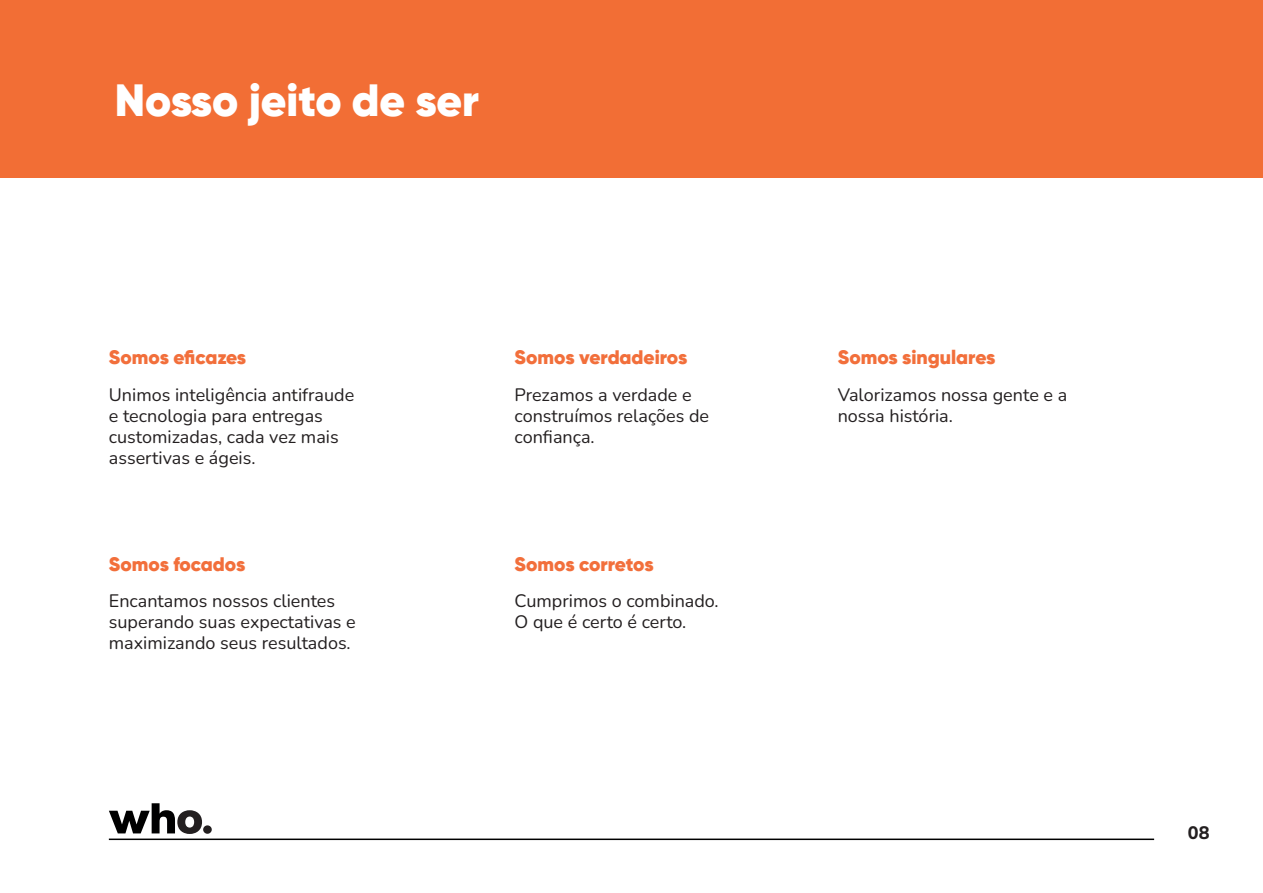
<style>
.page{position:relative;width:1263px;height:893px;background:#fff}
.page>*{position:absolute;margin:0;border:0;box-sizing:border-box;transform-origin:0 0}
.t1{font:900 45px "Gilroy";color:#fff}
.t2{font:900 19.5px "Gilroy";color:#f26f3b}
.t3{font:200 18px/21px "Nunito";color:#231f20}
</style>
<div class="page">
<div style="left:0;top:0;width:1263px;height:178px;background:#f26e35"></div>
<hr style="left:109px;top:838px;width:1045px;height:2px;background:#000">
<svg style="left:109px;top:803px;width:93px;height:31px"></svg>
<div style="left:203px;top:825px;width:9px;height:9px;background:#231f20;border-radius:50%"></div>
<p class="t1" style="left:115px;top:71px;width:366px">Nosso jeito de ser</p>
<p class="t2" style="left:109px;top:344px;width:139px">Somos eficazes</p>
<p class="t3" style="left:109px;top:384px;width:247px">Unimos inteligência antifraude e tecnologia para entregas customizadas, cada vez mais assertivas e ágeis.</p>
<p class="t2" style="left:109px;top:552px;width:138px">Somos focados</p>
<p class="t3" style="left:109px;top:589px;width:248px">Encantamos nossos clientes superando suas expectativas e maximizando seus resultados.</p>
<p class="t2" style="left:514px;top:344px;width:174px">Somos verdadeiros</p>
<p class="t3" style="left:514px;top:384px;width:196px">Prezamos a verdade e construímos relações de confiança.</p>
<p class="t2" style="left:514px;top:552px;width:141px">Somos corretos</p>
<p class="t3" style="left:514px;top:589px;width:206px">Cumprimos o combinado.</p>
<p class="t3" style="left:514px;top:610px;width:173px">O que é certo é certo.</p>
<p class="t2" style="left:838px;top:344px;width:159px">Somos singulares</p>
<p class="t3" style="left:838px;top:384px;width:231px">Valorizamos nossa gente e a nossa história.</p>
<p class="t3" style="left:1188px;top:821px;width:23px">08</p>
</div>
